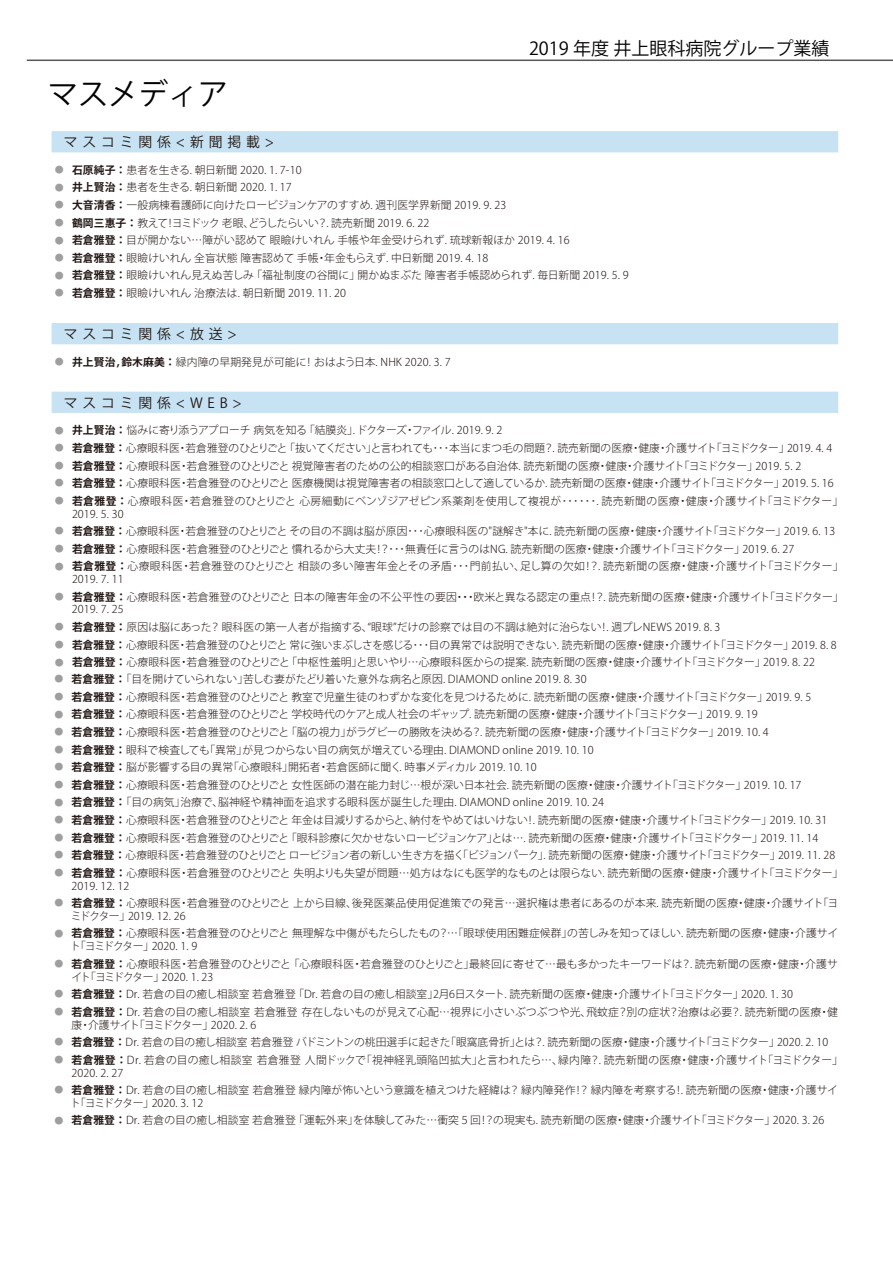
<style>
.page{position:relative;width:893px;height:1263px;background:#fff}
.page>*{position:absolute;margin:0;border:0;box-sizing:border-box;transform-origin:0 0}
.t1{font:30px "Koz Go Pr 6 N";color:#040000}
.t2{font:18px "Koz Go Pr 6 N";color:#040000}
.t3{font:13.8px "UD Shin Go Pro Medium 90 ms RKSJ H";letter-spacing:.35em;color:#231815}
.t4{font:300 10.8px/12.8px "Koz Go Pro";letter-spacing:.01em;color:#231815}
.t5{font:300 10.8px/12.8px "Koz Go Pro";letter-spacing:.03em;color:#231815}
.t6{font:300 10.8px/12.8px "Koz Go Pro";letter-spacing:.035em;color:#231815}
.t7{font:300 10.8px "Koz Go Pro";letter-spacing:-.01em;color:#231815}
.t8{font:300 10.8px "Koz Go Pro";letter-spacing:-.015em;color:#231815}
.t9{font:300 10.8px "Koz Go Pro";letter-spacing:-.04em;color:#231815}
.s1{font-family:"Koz Min Pr 6 N";font-weight:400;font-size:9px;color:#9e9e9f}
.s2{font-weight:700}
</style>
<div class="page">
<hr style="left:27px;top:60px;width:866px;height:1px;background:#595656">
<svg style="left:52px;top:131px;width:786px;height:282px"></svg>
<h1 class="t1" style="left:48px;top:77px;width:182px">マスメディア</h1>
<h2 class="t2" style="left:529px;top:38px;width:302px">2019 年度 井上眼科病院グループ業績</h2>
<p class="t3" style="left:64px;top:134px;width:212px">マスコミ関係&lt;新聞掲載&gt;</p>
<p class="t4" style="left:55px;top:164px;width:248px"><span class="s1">●</span> <span class="s2">石原純子：</span>患者を生きる. 朝日新聞 2020. 1. 7-10</p>
<p class="t4" style="left:55px;top:181px;width:238px"><span class="s1">●</span> <span class="s2">井上賢治：</span>患者を生きる. 朝日新聞 2020. 1. 17</p>
<p class="t4" style="left:55px;top:199px;width:453px"><span class="s1">●</span> <span class="s2">大音清香：</span>一般病棟看護師に向けたロービジョンケアのすすめ. 週刊医学界新聞 2019. 9. 23</p>
<p class="t9" style="left:55px;top:216px;width:376px"><span class="s1">●</span> <span class="s2">鶴岡三惠子：</span>教えて！ヨミドック 老眼、どうしたらいい？. 読売新聞 2019. 6. 22</p>
<p class="t4" style="left:55px;top:234px;width:516px"><span class="s1">●</span> <span class="s2">若倉雅登：</span>目が開かない…障がい認めて眼瞼けいれん手帳や年金受けられず. 琉球新報ほか 2019. 4. 16</p>
<p class="t4" style="left:55px;top:252px;width:435px"><span class="s1">●</span> <span class="s2">若倉雅登：</span>眼瞼けいれん全盲状態 障害認めて手帳・年金もらえず. 中日新聞 2019. 4. 18</p>
<p class="t4" style="left:55px;top:269px;width:575px"><span class="s1">●</span> <span class="s2">若倉雅登：</span>眼瞼けいれん見えぬ苦しみ「福祉制度の谷間に」開かぬまぶた障害者手帳認められず. 毎日新聞 2019. 5. 9</p>
<p class="t4" style="left:55px;top:287px;width:292px"><span class="s1">●</span> <span class="s2">若倉雅登：</span>眼瞼けいれん治療法は. 朝日新聞 2019. 11. 20</p>
<p class="t3" style="left:64px;top:326px;width:174px">マスコミ関係&lt;放送&gt;</p>
<p class="t4" style="left:55px;top:355px;width:397px"><span class="s1">●</span> <span class="s2">井上賢治,鈴木麻美：</span>緑内障の早期発見が可能に！おはよう日本. NHK 2020. 3. 7</p>
<p class="t3" style="left:64px;top:395px;width:179px">マスコミ関係&lt;WEB&gt;</p>
<p class="t8" style="left:55px;top:423px;width:449px"><span class="s1">●</span> <span class="s2">井上賢治：</span>悩みに寄り添うアプローチ病気を知る「結膜炎」.ドクターズ・ファイル. 2019. 9. 2</p>
<p class="t4" style="left:55px;top:442px;width:779px"><span class="s1">●</span> <span class="s2">若倉雅登：</span>心療眼科医・若倉雅登のひとりごと「抜いてください」と言われても･･･本当にまつ毛の問題？. 読売新聞の医療・健康・介護サイト「ヨミドクター」2019. 4. 4</p>
<p class="t4" style="left:55px;top:459px;width:748px"><span class="s1">●</span> <span class="s2">若倉雅登：</span>心療眼科医・若倉雅登のひとりごと視覚障害者のための公的相談窓口がある自治体. 読売新聞の医療・健康・介護サイト「ヨミドクター」2019. 5. 2</p>
<p class="t4" style="left:55px;top:477px;width:780px"><span class="s1">●</span> <span class="s2">若倉雅登：</span>心療眼科医・若倉雅登のひとりごと医療機関は視覚障害者の相談窓口として適しているか. 読売新聞の医療・健康・介護サイト「ヨミドクター」2019. 5. 16</p>
<p class="t5" style="left:72px;top:494px;width:773px;text-indent:-17px"><span class="s1">●</span> <span class="s2">若倉雅登：</span>心療眼科医・若倉雅登のひとりごと心房細動にベンゾジアゼピン系薬剤を使用して複視が･･････. 読売新聞の医療・健康・介護サイト「ヨミドクター」<br>2019. 5. 30</p>
<p class="t4" style="left:55px;top:525px;width:782px"><span class="s1">●</span> <span class="s2">若倉雅登：</span>心療眼科医・若倉雅登のひとりごと その目の不調は脳が原因･･･心療眼科医の"謎解き"本に. 読売新聞の医療・健康・介護サイト「ヨミドクター」2019. 6. 13</p>
<p class="t4" style="left:55px;top:542px;width:741px"><span class="s1">●</span> <span class="s2">若倉雅登：</span>心療眼科医・若倉雅登のひとりごと慣れるから大丈夫！？･･･無責任に言うのはNG. 読売新聞の医療・健康・介護サイト「ヨミドクター」2019. 6. 27</p>
<p class="t6" style="left:72px;top:560px;width:773px;text-indent:-17px"><span class="s1">●</span> <span class="s2">若倉雅登：</span>心療眼科医・若倉雅登のひとりごと相談の多い障害年金とその矛盾･･･門前払い、足し算の欠如！？. 読売新聞の医療・健康・介護サイト「ヨミドクター」<br>2019. 7. 11</p>
<p class="t4" style="left:72px;top:590px;width:773px;text-indent:-17px"><span class="s1">●</span> <span class="s2">若倉雅登：</span>心療眼科医・若倉雅登のひとりごと日本の障害年金の不公平性の要因・・・欧米と異なる認定の重点！？. 読売新聞の医療・健康・介護サイト「ヨミドクター」<br>2019. 7. 25</p>
<p class="t4" style="left:55px;top:621px;width:667px"><span class="s1">●</span> <span class="s2">若倉雅登：</span>原因は脳にあった？眼科医の第一人者が指摘する、“眼球”だけの診察では目の不調は絶対に治らない！. 週プレNEWS 2019. 8. 3</p>
<p class="t4" style="left:55px;top:638px;width:783px"><span class="s1">●</span> <span class="s2">若倉雅登：</span>心療眼科医・若倉雅登のひとりごと常に強いまぶしさを感じる･･･目の異常では説明できない. 読売新聞の医療・健康・介護サイト「ヨミドクター」2019. 8. 8</p>
<p class="t4" style="left:55px;top:656px;width:762px"><span class="s1">●</span> <span class="s2">若倉雅登：</span>心療眼科医・若倉雅登のひとりごと「中枢性羞明」と思いやり…心療眼科医からの提案. 読売新聞の医療・健康・介護サイト「ヨミドクター」2019. 8. 22</p>
<p class="t4" style="left:55px;top:673px;width:534px"><span class="s1">●</span> <span class="s2">若倉雅登：</span>「目を開けていられない」苦しむ妻がたどり着いた意外な病名と原因. DIAMOND online 2019. 8. 30</p>
<p class="t4" style="left:55px;top:690px;width:758px"><span class="s1">●</span> <span class="s2">若倉雅登：</span>心療眼科医・若倉雅登のひとりごと教室で児童生徒のわずかな変化を見つけるために. 読売新聞の医療・健康・介護サイト「ヨミドクター」2019. 9. 5</p>
<p class="t4" style="left:55px;top:708px;width:705px"><span class="s1">●</span> <span class="s2">若倉雅登：</span>心療眼科医・若倉雅登のひとりごと学校時代のケアと成人社会のギャップ. 読売新聞の医療・健康・介護サイト「ヨミドクター」2019. 9. 19</p>
<p class="t4" style="left:55px;top:726px;width:716px"><span class="s1">●</span> <span class="s2">若倉雅登：</span>心療眼科医・若倉雅登のひとりごと「脳の視力」がラグビーの勝敗を決める？. 読売新聞の医療・健康・介護サイト「ヨミドクター」2019. 10. 4</p>
<p class="t4" style="left:55px;top:743px;width:541px"><span class="s1">●</span> <span class="s2">若倉雅登：</span>眼科で検査しても「異常」が見つからない目の病気が増えている理由. DIAMOND online 2019. 10. 10</p>
<p class="t4" style="left:55px;top:761px;width:484px"><span class="s1">●</span> <span class="s2">若倉雅登：</span>脳が影響する目の異常「心療眼科」開拓者・若倉医師に聞く. 時事メディカル 2019. 10. 10</p>
<p class="t4" style="left:55px;top:778px;width:748px"><span class="s1">●</span> <span class="s2">若倉雅登：</span>心療眼科医・若倉雅登のひとりごと女性医師の潜在能力封じ…根が深い日本社会. 読売新聞の医療・健康・介護サイト「ヨミドクター」2019. 10. 17</p>
<p class="t4" style="left:55px;top:796px;width:551px"><span class="s1">●</span> <span class="s2">若倉雅登：</span>「目の病気」治療で、脳神経や精神面を追求する眼科医が誕生した理由. DIAMOND online 2019. 10. 24</p>
<p class="t4" style="left:55px;top:814px;width:774px"><span class="s1">●</span> <span class="s2">若倉雅登：</span>心療眼科医・若倉雅登のひとりごと年金は目減りするからと、納付をやめてはいけない！. 読売新聞の医療・健康・介護サイト「ヨミドクター」2019. 10. 31</p>
<p class="t4" style="left:55px;top:831px;width:765px"><span class="s1">●</span> <span class="s2">若倉雅登：</span>心療眼科医・若倉雅登のひとりごと「眼科診療に欠かせないロービジョンケア」とは…. 読売新聞の医療・健康・介護サイト「ヨミドクター」2019. 11. 14</p>
<p class="t7" style="left:55px;top:848px;width:782px"><span class="s1">●</span> <span class="s2">若倉雅登：</span>心療眼科医・若倉雅登のひとりごとロービジョン者の新しい生き方を描く「ビジョンパーク」. 読売新聞の医療・健康・介護サイト「ヨミドクター」2019. 11. 28</p>
<p class="t4" style="left:72px;top:866px;width:773px;text-indent:-17px"><span class="s1">●</span> <span class="s2">若倉雅登：</span>心療眼科医・若倉雅登のひとりごと失明よりも失望が問題…処方はなにも医学的なものとは限らない. 読売新聞の医療・健康・介護サイト「ヨミドクター」<br>2019. 12. 12</p>
<p class="t4" style="left:71px;top:897px;width:769px;text-indent:-16px"><span class="s1">●</span> <span class="s2">若倉雅登：</span>心療眼科医・若倉雅登のひとりごと上から目線、後発医薬品使用促進策での発言…選択権は患者にあるのが本来. 読売新聞の医療・健康・介護サイト「ヨミドクター」2019. 12. 26</p>
<p class="t4" style="left:70px;top:927px;width:770px;text-indent:-16px"><span class="s1">●</span> <span class="s2">若倉雅登：</span>心療眼科医・若倉雅登のひとりごと無理解な中傷がもたらしたもの？…「眼球使用困難症候群」の苦しみを知ってほしい. 読売新聞の医療・健康・介護サイト「ヨミドクター」2020. 1. 9</p>
<p class="t4" style="left:71px;top:957px;width:768px;text-indent:-17px"><span class="s1">●</span> <span class="s2">若倉雅登：</span>心療眼科医・若倉雅登のひとりごと「心療眼科医・若倉雅登のひとりごと」最終回に寄せて…最も多かったキーワードは？. 読売新聞の医療・健康・介護サイト「ヨミドクター」2020. 1. 23</p>
<p class="t4" style="left:55px;top:988px;width:740px"><span class="s1">●</span> <span class="s2">若倉雅登：</span>Dr. 若倉の目の癒し相談室若倉雅登「Dr. 若倉の目の癒し相談室」2月6日スタート. 読売新聞の医療・健康・介護サイト「ヨミドクター」2020. 1. 30</p>
<p class="t4" style="left:72px;top:1005px;width:768px;text-indent:-17px"><span class="s1">●</span> <span class="s2">若倉雅登：</span>Dr. 若倉の目の癒し相談室若倉雅登存在しないものが見えて心配…視界に小さいぶつぶつや光、飛蚊症？別の症状？治療は必要？. 読売新聞の医療・健康・介護サイト「ヨミドクター」2020. 2. 6</p>
<p class="t4" style="left:55px;top:1036px;width:775px"><span class="s1">●</span> <span class="s2">若倉雅登：</span>Dr. 若倉の目の癒し相談室若倉雅登バドミントンの桃田選手に起きた「眼窩底骨折」とは？. 読売新聞の医療・健康・介護サイト「ヨミドクター」2020. 2. 10</p>
<p class="t5" style="left:72px;top:1053px;width:773px;text-indent:-17px"><span class="s1">●</span> <span class="s2">若倉雅登：</span>Dr. 若倉の目の癒し相談室若倉雅登人間ドックで「視神経乳頭陥凹拡大」と言われたら…、緑内障？. 読売新聞の医療・健康・介護サイト「ヨミドクター」<br>2020. 2. 27</p>
<p class="t4" style="left:70px;top:1084px;width:769px;text-indent:-16px"><span class="s1">●</span> <span class="s2">若倉雅登：</span>Dr. 若倉の目の癒し相談室若倉雅登緑内障が怖いという意識を植えつけた経緯は？緑内障発作！？緑内障を考察する！. 読売新聞の医療・健康・介護サイト「ヨミドクター」2020. 3. 12</p>
<p class="t4" style="left:55px;top:1114px;width:771px"><span class="s1">●</span> <span class="s2">若倉雅登：</span>Dr. 若倉の目の癒し相談室若倉雅登「運転外来」を体験してみた…衝突５回！？の現実も. 読売新聞の医療・健康・介護サイト「ヨミドクター」2020. 3. 26</p>
</div>
